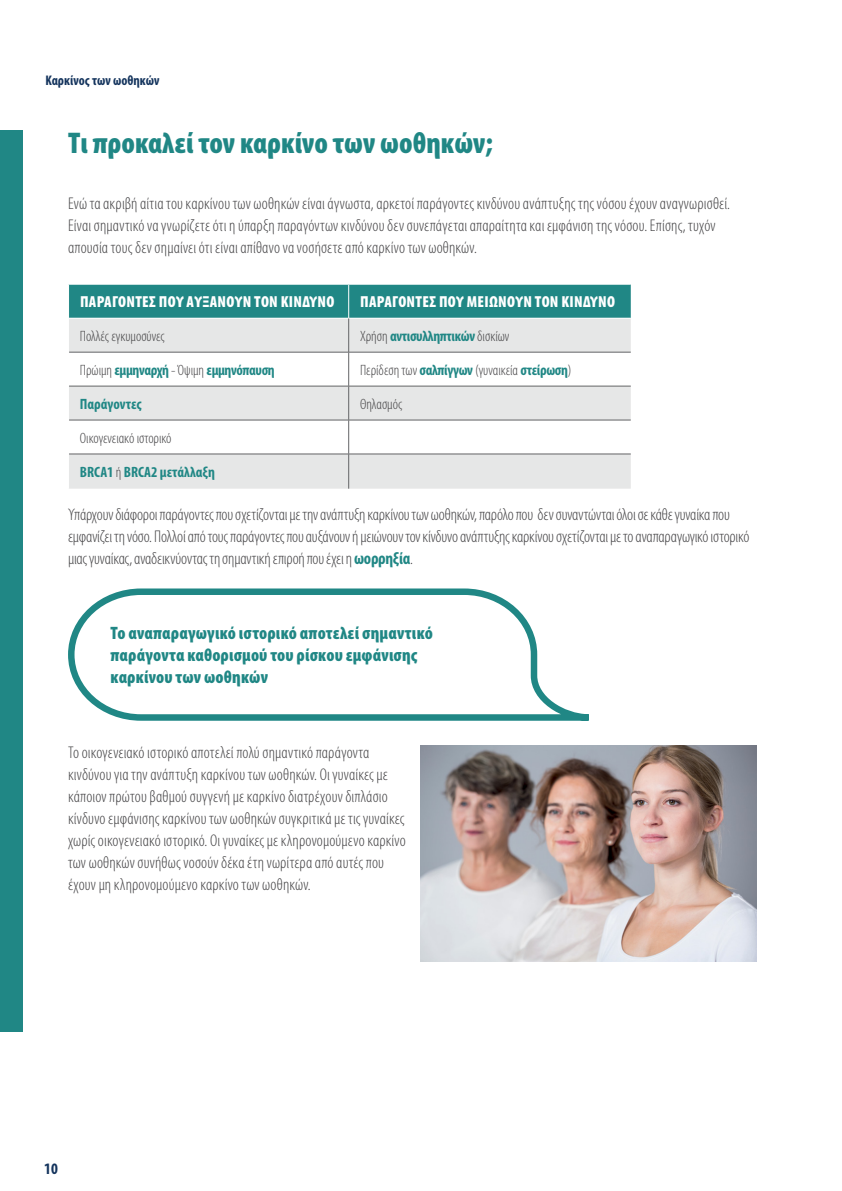
<style>
.page{position:relative;width:842px;height:1191px;background:#fff}
.page>*{position:absolute;margin:0;border:0;box-sizing:border-box;transform-origin:0 0}
.t1{font:900 condensed 30px "Myriad Pro";color:#208785}
.t2{font:900 condensed 18px/22px "Myriad Pro";letter-spacing:.005em;color:#208785}
.t3{font:300 condensed 17px/22px "Myriad Pro";letter-spacing:.01em;color:#434244}
.t4{font:300 condensed 17px/22px "Myriad Pro";letter-spacing:-.01em;color:#434244}
.t5{font:900 condensed 16px "Myriad Pro";letter-spacing:.02em;color:#fff}
.t6{font:700 condensed 16px "Myriad Pro";color:#14345d}
.t7{font:300 condensed 15px "Myriad Pro";color:#434244}
.t8{font:700 condensed 15px "Myriad Pro";letter-spacing:-.02em;color:#208785}
.t9{font:700 condensed 15px "Myriad Pro";color:#208785}
.t10{font:700 condensed 14px "Myriad Pro";color:#14345d}
.s1{font-weight:300;color:#434244}
.s2{font-weight:700;color:#208785}
</style>
<div class="page">
<div style="left:0;top:130px;width:23px;height:902px;background:#208785"></div>
<div style="left:69px;top:285px;width:562px;height:33px;background:#208785"></div>
<svg style="left:69px;top:319px;width:562px;height:169px;fill:#e6e7e7"></svg>
<hr style="left:348px;top:285px;width:1px;height:33px;background:#fff">
<hr style="left:348px;top:318px;width:1px;height:34px;background:#636466">
<hr style="left:69px;top:352px;width:280px;height:1px;background:#636466">
<hr style="left:69px;top:420px;width:280px;height:1px;background:#636466">
<hr style="left:349px;top:352px;width:282px;height:1px;background:#636466">
<hr style="left:348px;top:352px;width:1px;height:34px;background:#636466">
<hr style="left:349px;top:420px;width:282px;height:1px;background:#636466">
<hr style="left:348px;top:420px;width:1px;height:34px;background:#636466">
<hr style="left:69px;top:386px;width:280px;height:1px;background:#636466">
<hr style="left:349px;top:386px;width:282px;height:1px;background:#636466">
<hr style="left:348px;top:386px;width:1px;height:34px;background:#636466">
<hr style="left:69px;top:453px;width:280px;height:1px;background:#636466">
<hr style="left:349px;top:453px;width:282px;height:1px;background:#636466">
<hr style="left:348px;top:454px;width:1px;height:34px;background:#636466">
<svg style="left:68px;top:588px;width:521px;height:133px"></svg>
<img style="left:421px;top:746px;width:336px;height:216px">
<p class="t10" style="left:45px;top:72px;width:116px">Καρκίνος των ωοθηκών</p>
<h1 class="t1" style="left:68px;top:124px;width:427px">Τι προκαλεί τον καρκίνο των ωοθηκών;</h1>
<p class="t3" style="left:68px;top:192px;width:664px">Ενώ τα ακριβή αίτια του καρκίνου των ωοθηκών είναι άγνωστα, αρκετοί παράγοντες κινδύνου ανάπτυξης της νόσου έχουν αναγνωρισθεί.<br>Είναι σημαντικό να γνωρίζετε ότι η ύπαρξη παραγόντων κινδύνου δεν συνεπάγεται απαραίτητα και εμφάνιση της νόσου. Επίσης, τυχόν απουσία τους δεν σημαίνει ότι είναι απίθανο να νοσήσετε από καρκίνο των ωοθηκών.</p>
<p class="t5" style="left:80px;top:292px;width:256px">ΠΑΡΑΓΟΝΤΕΣ ΠΟΥ ΑΥΞΑΝΟΥΝ ΤΟΝ ΚΙΝΔΥΝΟ</p>
<p class="t5" style="left:360px;top:292px;width:256px">ΠΑΡΑΓΟΝΤΕΣ ΠΟΥ ΜΕΙΩΝΟΥΝ ΤΟΝ ΚΙΝΔΥΝΟ</p>
<p class="t7" style="left:80px;top:327px;width:86px">Πολλές εγκυμοσύνες</p>
<p class="t8" style="left:360px;top:326px;width:151px"><span class="s1">Χρήση</span> αντισυλληπτικών <span class="s1">δισκίων</span></p>
<p class="t8" style="left:80px;top:360px;width:196px"><span class="s1">Πρώιμη</span> εμμηναρχή <span class="s1">- Όψιμη</span> εμμηνόπαυση</p>
<p class="t7" style="left:360px;top:361px;width:213px">Περίδεση των <span class="s2">σαλπίγγων</span> (γυναικεία <span class="s2">στείρωση</span>)</p>
<p class="t9" style="left:80px;top:394px;width:64px">Παράγοντες</p>
<p class="t7" style="left:360px;top:395px;width:44px">Θηλασμός</p>
<p class="t7" style="left:80px;top:429px;width:93px">Οικογενειακό ιστορικό</p>
<p class="t9" style="left:80px;top:462px;width:137px">BRCA1 <span class="s1">ή</span> BRCA2 μετάλλαξη</p>
<p class="t4" style="left:68px;top:503px;width:683px">Υπάρχουν διάφοροι παράγοντες που σχετίζονται με την ανάπτυξη καρκίνου των ωοθηκών, παρόλο που δεν συναντώνται όλοι σε κάθε γυναίκα που εμφανίζει τη νόσο. Πολλοί από τους παράγοντες που αυξάνουν ή μειώνουν τον κίνδυνο ανάπτυξης καρκίνου σχετίζονται με το αναπαραγωγικό ιστορικό μιας γυναίκας, αναδεικνύοντας τη σημαντική επιροή που έχει η <span class="s2">ωορρηξία</span>.</p>
<p class="t2" style="left:111px;top:622px;width:324px">Το αναπαραγωγικό ιστορικό αποτελεί σημαντικό παράγοντα καθορισμού του ρίσκου εμφάνισης καρκίνου των ωοθηκών</p>
<p class="t3" style="left:68px;top:741px;width:339px">Το οικογενειακό ιστορικό αποτελεί πολύ σημαντικό παράγοντα κινδύνου για την ανάπτυξη καρκίνου των ωοθηκών. Οι γυναίκες με κάποιον πρώτου βαθμού συγγενή με καρκίνο διατρέχουν διπλάσιο κίνδυνο εμφάνισης καρκίνου των ωοθηκών συγκριτικά με τις γυναίκες χωρίς οικογενειακό ιστορικό. Οι γυναίκες με κληρονομούμενο καρκίνο των ωοθηκών συνήθως νοσούν δέκα έτη νωρίτερα από αυτές που έχουν μη κληρονομούμενο καρκίνο των ωοθηκών.</p>
<p class="t6" style="left:44px;top:1159px;width:15px">10</p>
</div>
